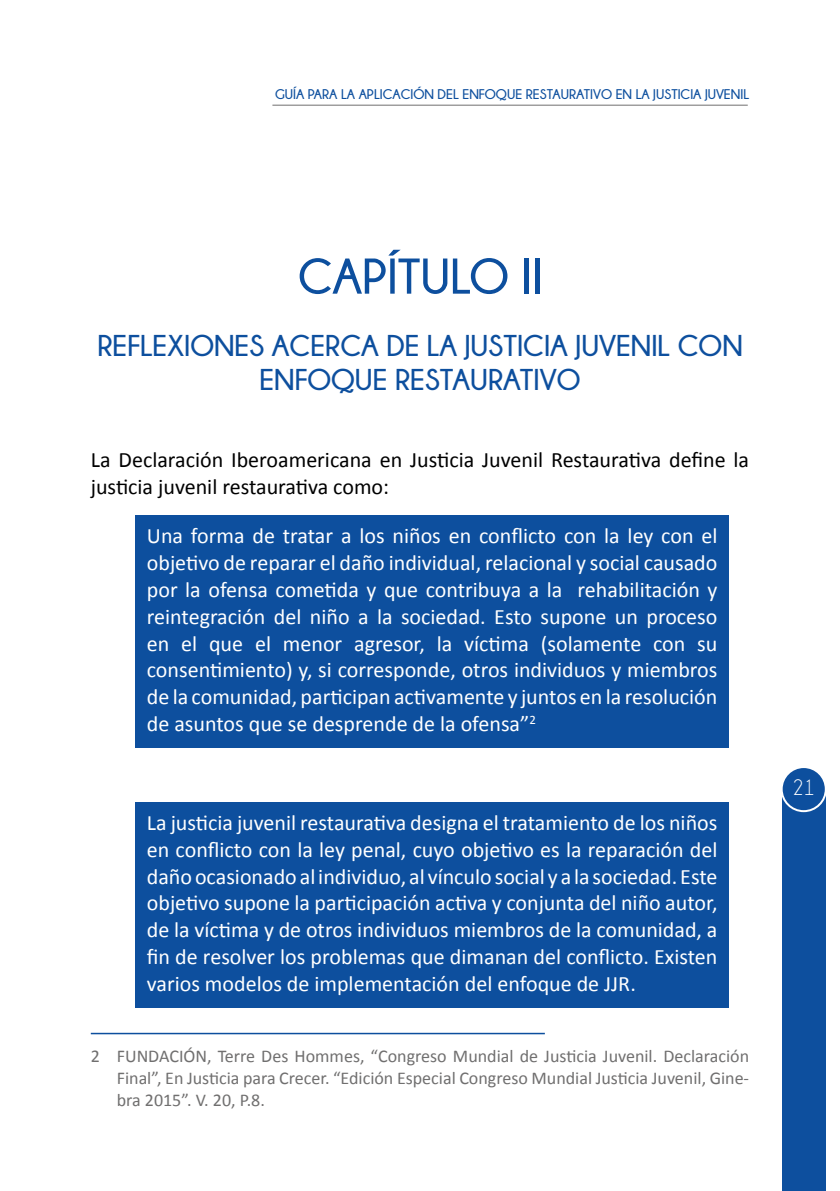
<style>
.page{position:relative;width:840px;height:1191px;background:#fff}
.page>*{position:absolute;margin:0;border:0;box-sizing:border-box;transform-origin:0 0}
.t1{font:700 50px "Champagne&Limousines";color:#0d4f9e}
.t2{font:700 30px/34px "Champagne&Limousines";color:#0d4f9e;text-align:center}
.t3{font:22.6px "Champagne&Limousines";color:#fff}
.t4{font:22px/26.8px "Calibri";color:#fff;text-align:justify}
.t5{font:22px/26.8px "Calibri";color:#000}
.t6{font:18px/22px "Calibri";color:#706f6f;text-align:justify}
.t7{font:700 14px "Champagne&Limousines";color:#0d4f9e}
</style>
<div class="page">
<div style="left:781px;top:789px;width:44px;height:402px;background:#0d4f9e"></div>
<div style="left:781px;top:767px;width:44px;height:44px;background:#0d4f9e;border-radius:50%"></div>
<div style="left:780px;top:766px;width:46px;height:46px;border:2px solid #fff;border-radius:50%"></div>
<hr style="left:272px;top:105px;width:475px;height:1px;background:#706f6f">
<div style="left:135px;top:515px;width:593px;height:233px;background:#0d4f9e"></div>
<div style="left:135px;top:802px;width:593px;height:205px;background:#0d4f9e"></div>
<hr style="left:91px;top:1032px;width:453px;height:2px;background:#0d4f9e">
<p class="t7" style="left:275px;top:87px;width:475px">GUÍA PARA LA APLICACIÓN DEL ENFOQUE RESTAURATIVO EN LA JUSTICIA JUVENIL</p>
<h1 class="t1" style="left:297px;top:249px;width:246px">CAPÍTULO II</h1>
<h2 class="t2" style="left:97px;top:328px;width:646px">REFLEXIONES ACERCA DE LA JUSTICIA JUVENIL CON<br>ENFOQUE RESTAURATIVO</h2>
<p class="t5" style="left:91px;top:446px;width:659px">La Declaración Iberoamericana en Justicia Juvenil Restaurativa define la justicia juvenil restaurativa como:</p>
<p class="t4" style="left:147px;top:522px;width:572px">Una forma de tratar a los niños en conflicto con la ley con el objetivo de reparar el daño individual, relacional y social causado por la ofensa cometida y que contribuya a la rehabilitación y reintegración del niño a la sociedad. Esto supone un proceso en el que el menor agresor, la víctima (solamente con su consentimiento) y, si corresponde, otros individuos y miembros de la comunidad, participan activamente y juntos en la resolución de asuntos que se desprende de la ofensa”<sup>2</sup></p>
<p class="t4" style="left:147px;top:809px;width:572px">La justicia juvenil restaurativa designa el tratamiento de los niños en conflicto con la ley penal, cuyo objetivo es la reparación del daño ocasionado al individuo, al vínculo social y a la sociedad. Este objetivo supone la participación activa y conjunta del niño autor, de la víctima y de otros individuos miembros de la comunidad, a fin de resolver los problemas que dimanan del conflicto. Existen varios modelos de implementación del enfoque de JJR.</p>
<p class="t6" style="left:117px;top:1045px;width:633px;text-indent:-26px">2 FUNDACIÓN, Terre Des Hommes, “Congreso Mundial de Justicia Juvenil. Declaración Final”, En Justicia para Crecer. “Edición Especial Congreso Mundial Justicia Juvenil, Gine&shy;bra 2015”. V. 20, P.8.</p>
<p class="t3" style="left:791px;top:776px;width:24px">21</p>
</div>
